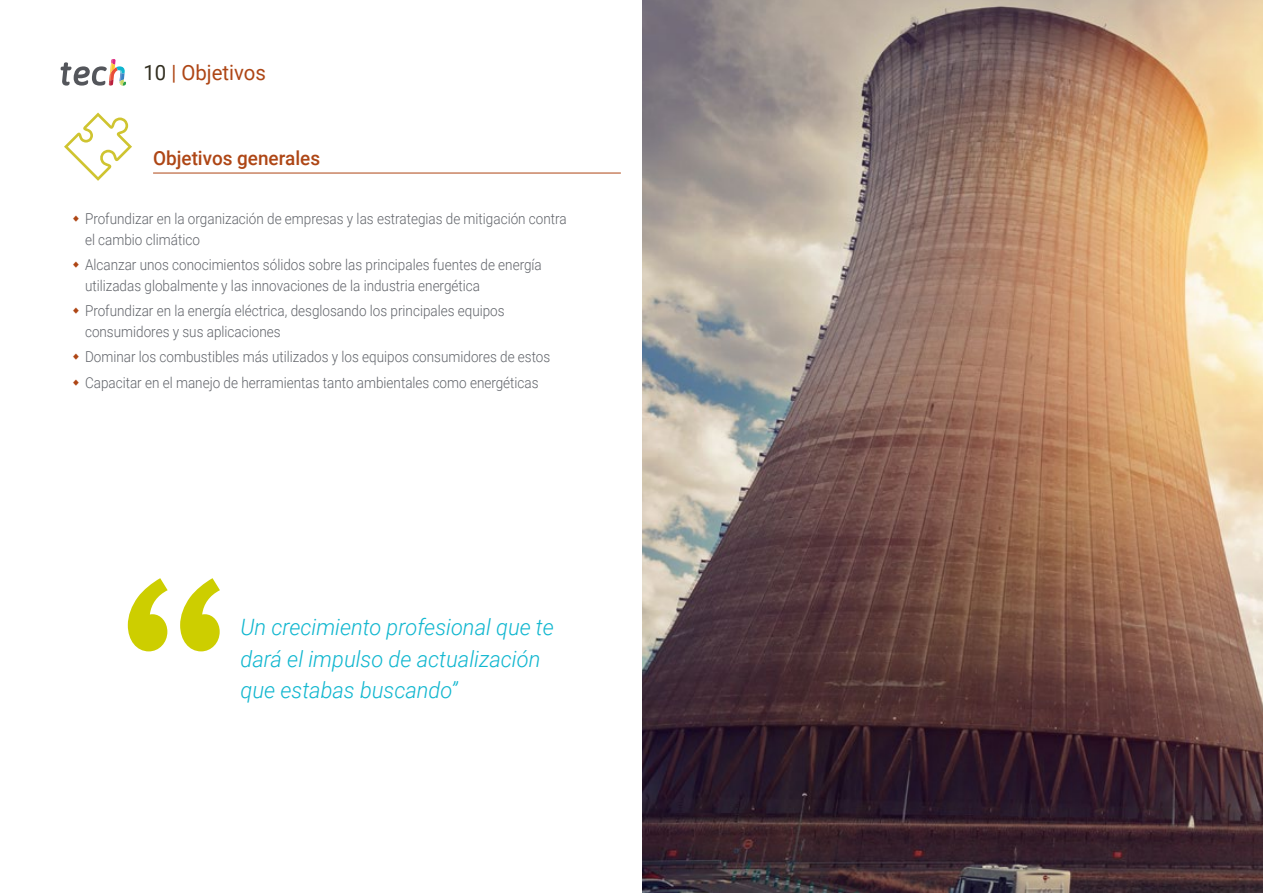
<style>
.page{position:relative;width:1263px;height:893px;background:#fff}
.page>*{position:absolute;margin:0;border:0;box-sizing:border-box;transform-origin:0 0}
.t1{font:italic 300 22.5px/31.5px "Roboto";color:#0fb6cf}
.t2{font:21px "Roboto";color:#ae4615}
.t3{font:500 19.5px "Roboto";color:#ae4615}
.t4{font:300 15px/21px "Roboto";color:#61646a;scale:.9 1}
.s1{color:#312e20}
</style>
<div class="page">
<svg style="left:64px;top:113px;width:68px;height:68px"></svg>
<img style="left:642px;top:0;width:621px;height:893px">
<svg style="left:61px;top:59px;width:65px;height:27px"></svg>
<svg style="left:128px;top:578px;width:92px;height:73px"></svg>
<hr style="left:153px;top:173px;width:468px;height:1px;background:#ae4615">
<h2 class="t2" style="left:144px;top:57px;width:124px"><span class="s1">10</span> | Objetivos</h2>
<h3 class="t3" style="left:153px;top:144px;width:169px">Objetivos generales</h3>
<p class="t4" style="left:85px;top:207px;width:537px">Profundizar en la organización de empresas y las estrategias de mitigación contra el cambio climático</p>
<p class="t4" style="left:85px;top:254px;width:509px">Alcanzar unos conocimientos sólidos sobre las principales fuentes de energía utilizadas globalmente y las innovaciones de la industria energética</p>
<p class="t4" style="left:85px;top:300px;width:468px">Profundizar en la energía eléctrica, desglosando los principales equipos consumidores y sus aplicaciones</p>
<p class="t4" style="left:85px;top:344px;width:518px;line-height:25.2px">Dominar los combustibles más utilizados y los equipos consumidores de estos<br>Capacitar en el manejo de herramientas tanto ambientales como energéticas</p>
<h1 class="t1" style="left:240px;top:611px;width:315px">Un crecimiento profesional que te dará el impulso de actualización que estabas buscando”</h1>
</div>
